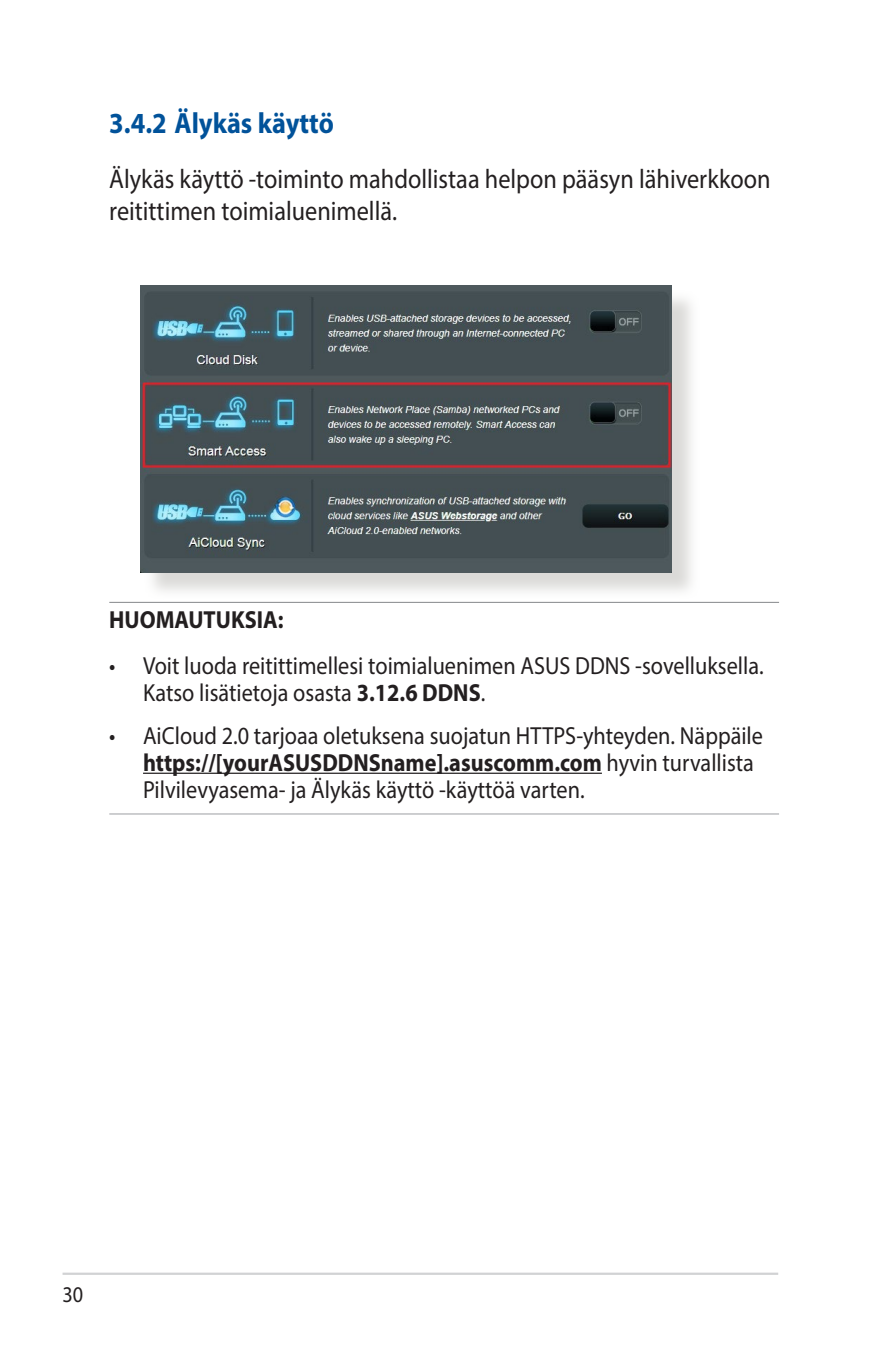
<style>
.page{position:relative;width:893px;height:1346px;background:#fff}
.page>*{position:absolute;margin:0;border:0;box-sizing:border-box;transform-origin:0 0}
.t1{font:700 29.25px "Myriad Pro";color:#01529a;scale:.9 1}
.t2{font:27px/32.4px "Myriad Pro";color:#231f20;scale:.9 1}
.t3{font:24.75px/27px "Myriad Pro";color:#231f20;scale:.9 1}
.t4{font:700 24.75px "Myriad Pro";color:#231f20;scale:.9 1}
.t5{font:22.5px "Myriad Pro";color:#231f20;scale:.9 1}
.s1{font-weight:700}
</style>
<div class="page">
<hr style="left:63px;top:1272px;width:715px;height:3px;background:#d1d2d4">
<hr style="left:109px;top:602px;width:670px;height:1px;background:#939598">
<hr style="left:143px;top:772px;width:459px;height:2px;background:#231f20">
<hr style="left:109px;top:813px;width:670px;height:1px;background:#a8a9ad">
<div style="left:144px;top:289px;width:555px;height:311px;background:#cfcecb;opacity:.75"></div>
<img style="left:140px;top:286px;width:532px;height:286px">
<p class="t1" style="left:109px;top:104px;width:251px">3.4.2 Älykäs käyttö</p>
<p class="t2" style="left:109px;top:162px;width:736px">Älykäs käyttö -toiminto mahdollistaa helpon pääsyn lähiverkkoon reitittimen toimialuenimellä.</p>
<p class="t4" style="left:109px;top:603px;width:195px">HUOMAUTUKSIA:</p>
<p class="t3" style="left:143px;top:651px;width:691px;text-indent:-34px">• Voit luoda reitittimellesi toimialuenimen ASUS DDNS -sovelluksella.<br>Katso lisätietoja osasta <span class="s1">3.12.6 DDNS</span>.</p>
<p class="t3" style="left:143px;top:721px;width:690px;text-indent:-34px">• AiCloud 2.0 tarjoaa oletuksena suojatun HTTPS-yhteyden. Näppäile <span class="s1">https://[yourASUSDDNSname].asuscomm.com</span> hyvin turvallista<br>Pilvilevyasema- ja Älykäs käyttö -käyttöä varten.</p>
<p class="t5" style="left:63px;top:1281px;width:25px">30</p>
</div>
